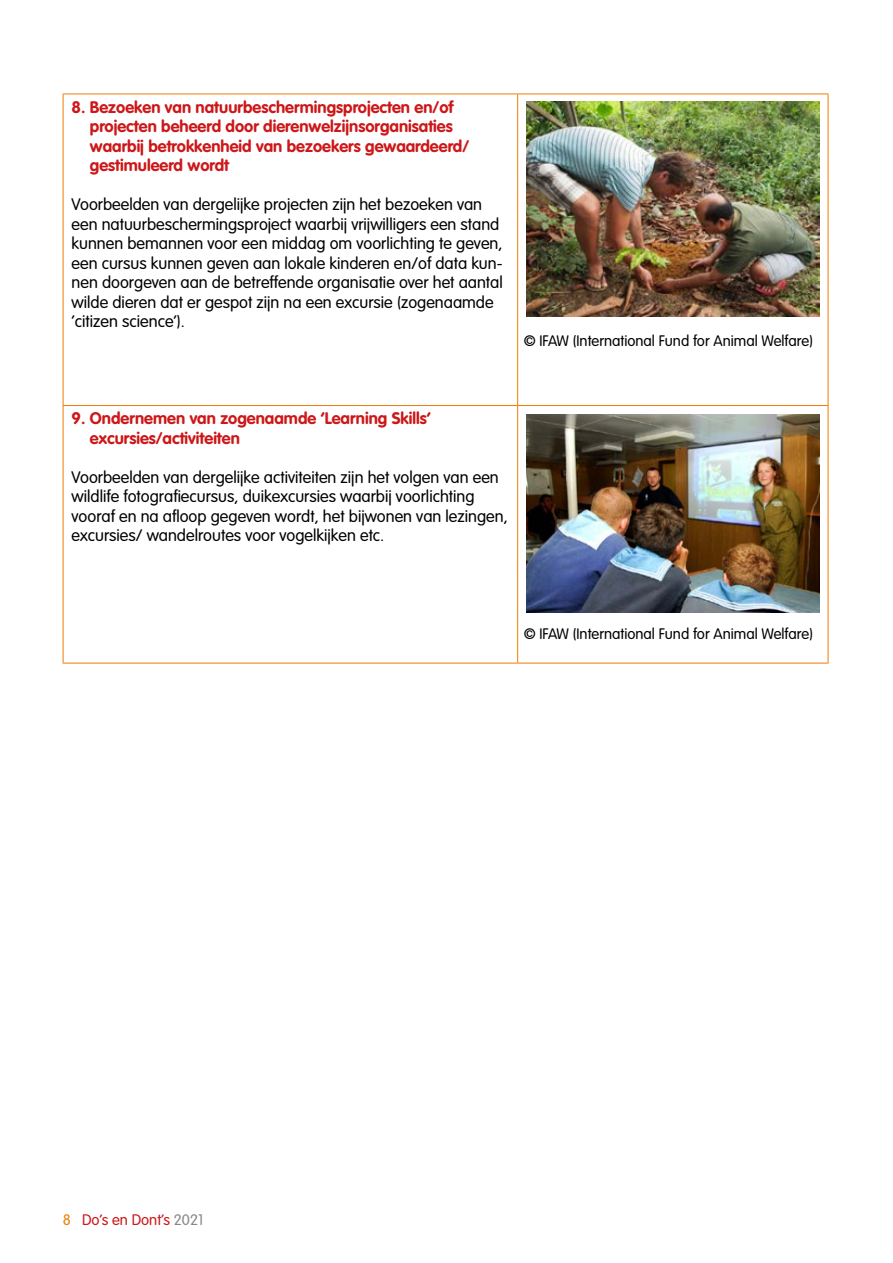
<style>
.page{position:relative;width:893px;height:1263px;background:#fff}
.page>*{position:absolute;margin:0;border:0;box-sizing:border-box;transform-origin:0 0}
.t1{font:300 16.5px/19.5px "VAG Rounded Std";color:#000}
.t2{font:700 16.5px/19.5px "VAG Rounded Std";color:#cd1719}
.t3{font:300 15px "VAG Rounded Std";color:#000}
.t4{font:300 15px "VAG Rounded Std";color:#cd1719}
.s1{color:#ef7d00}
.s2{color:#878787}
</style>
<div class="page">
<hr style="left:63px;top:94px;width:455px;height:1px;background:#ef7d00">
<hr style="left:63px;top:94px;width:1px;height:311px;background:#ef7d00">
<hr style="left:518px;top:94px;width:310px;height:1px;background:#ef7d00">
<hr style="left:517px;top:94px;width:1px;height:311px;background:#ef7d00">
<hr style="left:828px;top:94px;width:1px;height:311px;background:#ef7d00">
<hr style="left:63px;top:405px;width:455px;height:1px;background:#ef7d00">
<hr style="left:63px;top:406px;width:1px;height:257px;background:#ef7d00">
<hr style="left:518px;top:405px;width:310px;height:1px;background:#ef7d00">
<hr style="left:517px;top:406px;width:1px;height:257px;background:#ef7d00">
<hr style="left:828px;top:406px;width:1px;height:257px;background:#ef7d00">
<hr style="left:63px;top:663px;width:455px;height:1px;background:#ef7d00">
<hr style="left:518px;top:663px;width:310px;height:1px;background:#ef7d00">
<img style="left:527px;top:414px;width:293px;height:198px">
<img style="left:527px;top:102px;width:292px;height:215px">
<p class="t2" style="left:90px;top:98px;width:381px;text-indent:-18px">8. Bezoeken van natuurbeschermingsprojecten en/of projecten beheerd door dierenwelzijnsorganisaties waarbij betrokkenheid van bezoekers gewaardeerd/ gestimuleerd wordt</p>
<p class="t1" style="left:72px;top:195px;width:433px">Voorbeelden van dergelijke projecten zijn het bezoeken van een natuurbeschermingsproject waarbij vrijwilligers een stand kunnen bemannen voor een middag om voorlichting te geven, een cursus kunnen geven aan lokale kinderen en/of data kun&shy;nen doorgeven aan de betreffende organisatie over het aantal wilde dieren dat er gespot zijn na een excursie (zogenaamde ‘citizen science’).</p>
<p class="t3" style="left:524px;top:332px;width:291px">© IFAW (International Fund for Animal Welfare)</p>
<p class="t2" style="left:90px;top:409px;width:342px;text-indent:-18px">9. Ondernemen van zogenaamde ‘Learning Skills’ excursies/activiteiten</p>
<p class="t1" style="left:72px;top:468px;width:438px">Voorbeelden van dergelijke activiteiten zijn het volgen van een wildlife fotografiecursus, duikexcursies waarbij voorlichting vooraf en na afloop gegeven wordt, het bijwonen van lezingen, excursies/ wandelroutes voor vogelkijken etc.</p>
<p class="t3" style="left:524px;top:625px;width:291px">© IFAW (International Fund for Animal Welfare)</p>
<p class="t4" style="left:63px;top:1211px;width:142px"><span class="s1">8</span> Do’s en Dont’s <span class="s2">2021</span></p>
</div>
